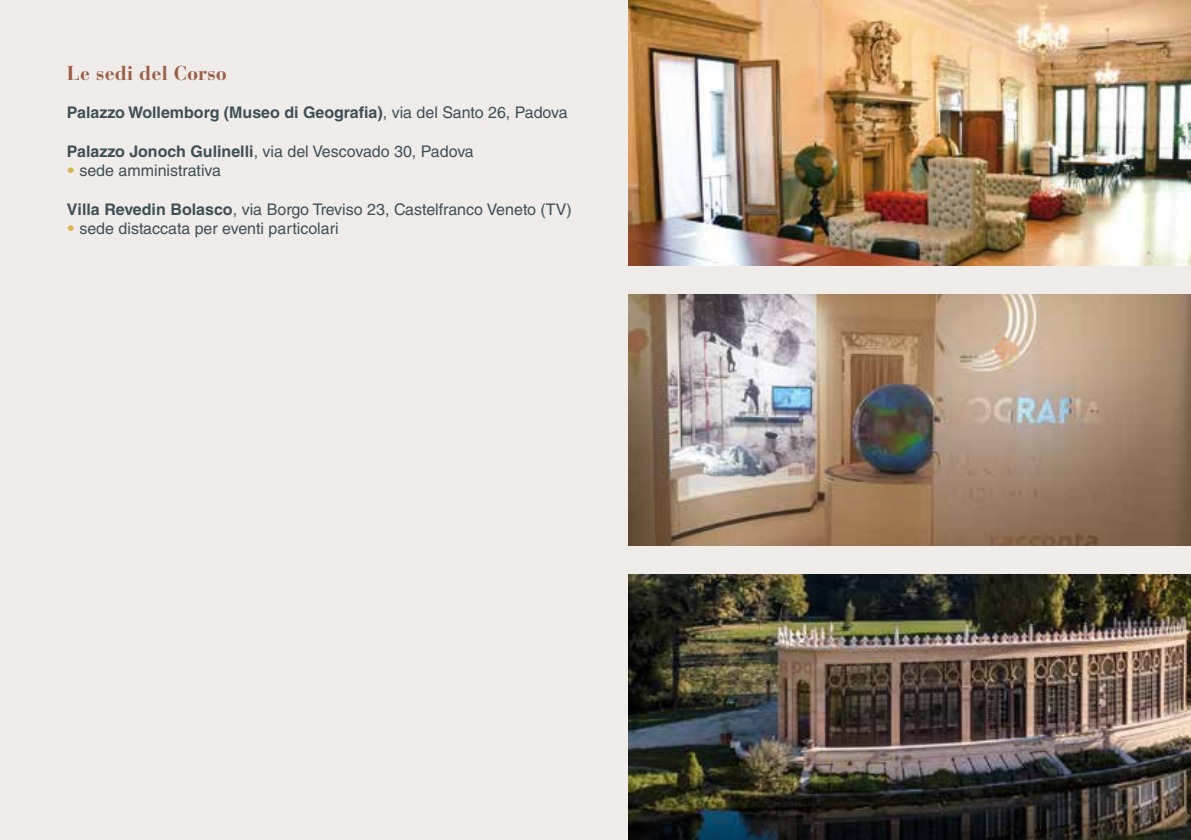
<style>
.page{position:relative;width:1191px;height:840px;background:#fff}
.page>*{position:absolute;margin:0;border:0;box-sizing:border-box;transform-origin:0 0}
.t1{font:700 20px "Bauer Bodoni Std";color:#9c5e46}
.t2{font:16px "Helvetica LT Std";color:#3d5057}
.t3{font:700 16px "Helvetica LT Std";color:#3d5057}
.s1{font-weight:400}
.s2{font-weight:700}
.s3{font-weight:300;color:#d8b750}
</style>
<div class="page">
<div style="left:0;top:0;width:1191px;height:839px;background:#f0ecea"></div>
<img style="left:628px;top:0;width:563px;height:266px">
<img style="left:628px;top:294px;width:563px;height:251px">
<img style="left:628px;top:574px;width:563px;height:265px">
<p class="t1" style="left:67px;top:61px;width:162px">Le sedi del Corso</p>
<p class="t3" style="left:67px;top:103px;width:502px">Palazzo Wollemborg (Museo di Geografia)<span class="s1">, via del Santo 26, Padova</span></p>
<p class="t2" style="left:67px;top:142px;width:408px"><span class="s2">Palazzo Jonoch Gulinelli</span>, via del Vescovado 30, Padova</p>
<p class="t2" style="left:67px;top:161px;width:156px"><span class="s3">•</span> sede amministrativa</p>
<p class="t2" style="left:67px;top:199px;width:506px"><span class="s2">Villa Revedin Bolasco</span>, via Borgo Treviso 23, Castelfranco Veneto (TV)</p>
<p class="t2" style="left:67px;top:219px;width:273px"><span class="s3">•</span> sede distaccata per eventi particolari</p>
</div>
